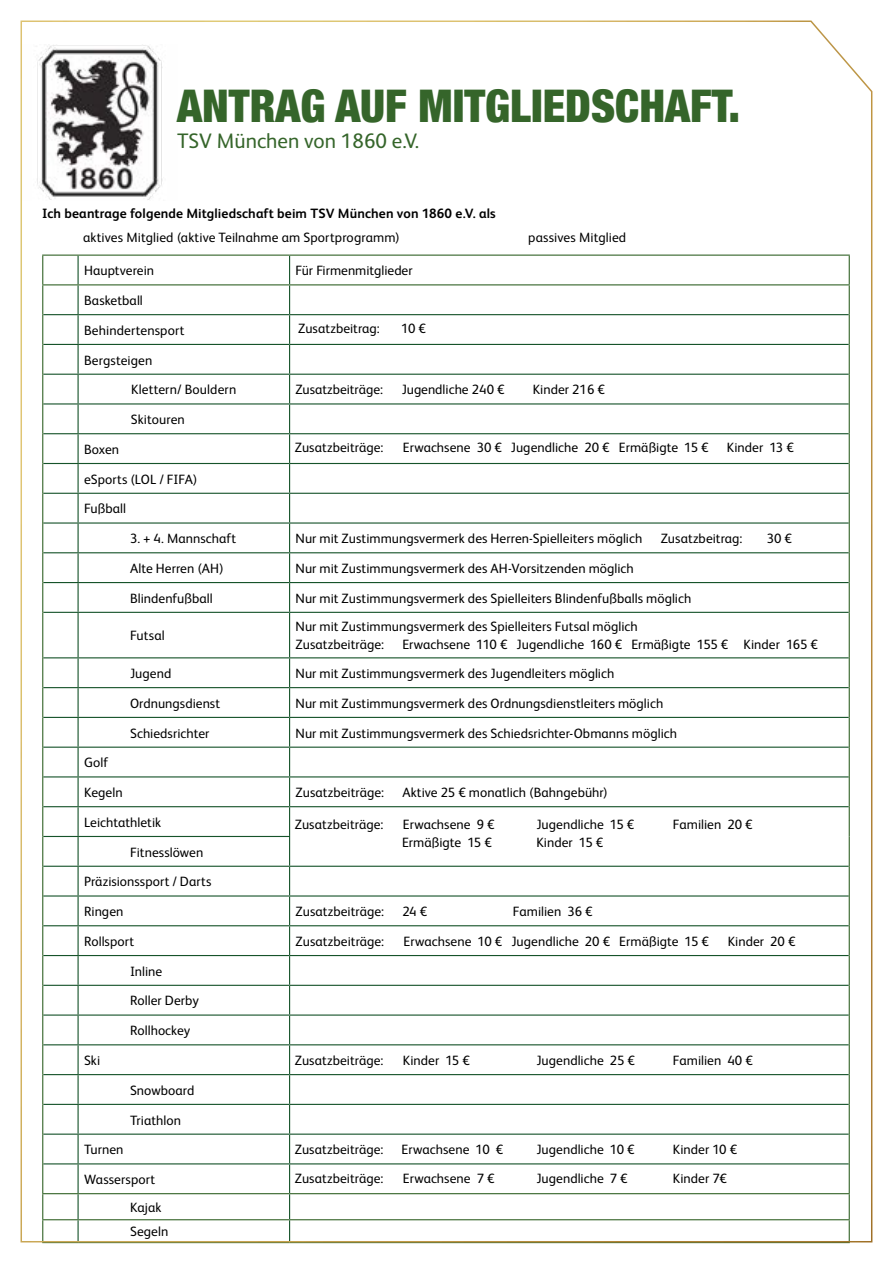
<style>
.page{position:relative;width:893px;height:1263px;background:#fff}
.page>*{position:absolute;margin:0;border:0;box-sizing:border-box;transform-origin:0 0}
.t1{font:900 condensed 45px "Helvetica Neue LT";color:#35652a}
.t2{font:21px "FS Albert Pro";color:#35652a}
.t3{font:13.5px/18px "FS Albert Pro";letter-spacing:.005em;color:#000}
.t4{font:700 13.5px "FS Albert Pro";letter-spacing:.01em;color:#000}
</style>
<div class="page">
<hr style="left:42px;top:1242px;width:36px;height:1px;background:#35652a">
<hr style="left:78px;top:1242px;width:212px;height:1px;background:#35652a">
<hr style="left:290px;top:1242px;width:560px;height:1px;background:#35652a">
<img style="left:21px;top:21px;width:851px;height:1221px">
<h1 class="t1" style="left:177px;top:78px;width:564px">ANTRAG AUF MITGLIEDSCHAFT.</h1>
<h2 class="t2" style="left:177px;top:126px;width:243px">TSV München von 1860 e.V.</h2>
<p class="t4" style="left:42px;top:203px;width:455px">Ich beantrage folgende Mitgliedschaft beim TSV München von 1860 e.V. als</p>
<p class="t3" style="left:83px;top:227px;width:318px">aktives Mitglied (aktive Teilnahme am Sportprogramm)</p>
<p class="t3" style="left:528px;top:227px;width:100px">passives Mitglied</p>
<p class="t3" style="left:84px;top:261px;width:72px">Hauptverein</p>
<p class="t3" style="left:296px;top:261px;width:119px">Für Firmenmitglieder</p>
<p class="t3" style="left:84px;top:290px;width:60px">Basketball</p>
<p class="t3" style="left:84px;top:320px;width:102px">Behindertensport</p>
<p class="t3" style="left:84px;top:350px;width:70px">Bergsteigen</p>
<p class="t3" style="left:131px;top:380px;width:107px">Klettern/ Bouldern</p>
<p class="t3" style="left:296px;top:380px;width:89px">Zusatzbeiträge:</p>
<p class="t3" style="left:402px;top:380px;width:104px">Jugendliche 240 €</p>
<p class="t3" style="left:533px;top:380px;width:74px">Kinder 216 €</p>
<p class="t3" style="left:131px;top:409px;width:56px">Skitouren</p>
<p class="t3" style="left:84px;top:439px;width:37px">Boxen</p>
<p class="t3" style="left:84px;top:469px;width:115px">eSports (LOL / FIFA)</p>
<p class="t3" style="left:84px;top:499px;width:44px">Fußball</p>
<p class="t3" style="left:130px;top:528px;width:108px">3. + 4. Mannschaft</p>
<p class="t3" style="left:296px;top:528px;width:348px">Nur mit Zustimmungsvermerk des Herren-Spielleiters möglich</p>
<p class="t3" style="left:661px;top:528px;width:83px">Zusatzbeitrag:</p>
<p class="t3" style="left:767px;top:528px;width:27px">30 €</p>
<p class="t3" style="left:130px;top:558px;width:95px">Alte Herren (AH)</p>
<p class="t3" style="left:296px;top:558px;width:340px">Nur mit Zustimmungsvermerk des AH-Vorsitzenden möglich</p>
<p class="t3" style="left:130px;top:588px;width:84px">Blindenfußball</p>
<p class="t3" style="left:296px;top:588px;width:397px">Nur mit Zustimmungsvermerk des Spielleiters Blindenfußballs möglich</p>
<p class="t3" style="left:130px;top:626px;width:36px">Futsal</p>
<p class="t3" style="left:296px;top:617px;width:344px">Nur mit Zustimmungsvermerk des Spielleiters Futsal möglich<br>Zusatzbeiträge:</p>
<p class="t3" style="left:298px;top:318px;width:83px">Zusatzbeitrag:</p>
<p class="t3" style="left:401px;top:318px;width:26px">10 €</p>
<p class="t3" style="left:295px;top:437px;width:90px">Zusatzbeiträge:</p>
<p class="t3" style="left:403px;top:437px;width:307px">Erwachsene 30 € Jugendliche 20 € Ermäßigte 15 €</p>
<p class="t3" style="left:727px;top:437px;width:68px">Kinder 13 €</p>
<p class="t3" style="left:402px;top:635px;width:417px">Erwachsene 110 € Jugendliche 160 € Ermäßigte 155 € Kinder 165 €</p>
<p class="t3" style="left:130px;top:663px;width:43px">Jugend</p>
<p class="t3" style="left:296px;top:663px;width:320px">Nur mit Zustimmungsvermerk des Jugendleiters möglich</p>
<p class="t3" style="left:130px;top:693px;width:92px">Ordnungsdienst</p>
<p class="t3" style="left:296px;top:693px;width:369px">Nur mit Zustimmungsvermerk des Ordnungsdienstleiters möglich</p>
<p class="t3" style="left:130px;top:723px;width:81px">Schiedsrichter</p>
<p class="t3" style="left:296px;top:723px;width:383px">Nur mit Zustimmungsvermerk des Schiedsrichter-Obmanns möglich</p>
<p class="t3" style="left:84px;top:753px;width:25px">Golf</p>
<p class="t3" style="left:84px;top:782px;width:40px">Kegeln</p>
<p class="t3" style="left:296px;top:782px;width:90px">Zusatzbeiträge:</p>
<p class="t3" style="left:402px;top:782px;width:207px">Aktive 25 € monatlich (Bahngebühr)</p>
<p class="t3" style="left:84px;top:812px;width:79px">Leichtathletik</p>
<p class="t3" style="left:130px;top:842px;width:75px">Fitnesslöwen</p>
<p class="t3" style="left:84px;top:872px;width:129px">Präzisionssport / Darts</p>
<p class="t3" style="left:84px;top:901px;width:41px">Ringen</p>
<p class="t3" style="left:296px;top:901px;width:90px">Zusatzbeiträge:</p>
<p class="t3" style="left:402px;top:901px;width:26px">24 €</p>
<p class="t3" style="left:513px;top:901px;width:81px">Familien 36 €</p>
<p class="t3" style="left:84px;top:931px;width:52px">Rollsport</p>
<p class="t3" style="left:130px;top:961px;width:34px">Inline</p>
<p class="t3" style="left:130px;top:991px;width:70px">Roller Derby</p>
<p class="t3" style="left:130px;top:1020px;width:62px">Rollhockey</p>
<p class="t3" style="left:84px;top:1050px;width:18px">Ski</p>
<p class="t3" style="left:130px;top:1080px;width:66px">Snowboard</p>
<p class="t3" style="left:130px;top:1110px;width:53px">Triathlon</p>
<p class="t3" style="left:84px;top:1140px;width:41px">Turnen</p>
<p class="t3" style="left:130px;top:1164px;width:33px;line-height:27.9px;text-indent:-46px">Wassersport<br>Kajak</p>
<p class="t3" style="left:130px;top:1222px;width:40px">Segeln</p>
<p class="t3" style="left:295px;top:815px;width:90px">Zusatzbeiträge:</p>
<p class="t3" style="left:403px;top:815px;width:93px">Erwachsene 9 €</p>
<p class="t3" style="left:536px;top:815px;width:99px">Jugendliche 15 €</p>
<p class="t3" style="left:673px;top:815px;width:81px">Familien 20 €</p>
<p class="t3" style="left:402px;top:833px;width:91px">Ermäßigte 15 €</p>
<p class="t3" style="left:536px;top:833px;width:69px">Kinder 15 €</p>
<p class="t3" style="left:296px;top:931px;width:90px">Zusatzbeiträge:</p>
<p class="t3" style="left:404px;top:931px;width:307px">Erwachsene 10 € Jugendliche 20 € Ermäßigte 15 €</p>
<p class="t3" style="left:728px;top:931px;width:69px">Kinder 20 €</p>
<p class="t3" style="left:295px;top:1050px;width:90px">Zusatzbeiträge:</p>
<p class="t3" style="left:403px;top:1050px;width:69px">Kinder 15 €</p>
<p class="t3" style="left:536px;top:1050px;width:100px">Jugendliche 25 €</p>
<p class="t3" style="left:673px;top:1050px;width:81px">Familien 40 €</p>
<p class="t3" style="left:295px;top:1139px;width:90px">Zusatzbeiträge:</p>
<p class="t3" style="left:402px;top:1139px;width:103px">Erwachsene 10 €</p>
<p class="t3" style="left:536px;top:1139px;width:100px">Jugendliche 10 €</p>
<p class="t3" style="left:673px;top:1139px;width:66px">Kinder 10 €</p>
<p class="t3" style="left:295px;top:1168px;width:90px">Zusatzbeiträge:</p>
<p class="t3" style="left:403px;top:1168px;width:93px">Erwachsene 7 €</p>
<p class="t3" style="left:536px;top:1168px;width:93px">Jugendliche 7 €</p>
<p class="t3" style="left:673px;top:1168px;width:56px">Kinder 7€</p>
</div>
